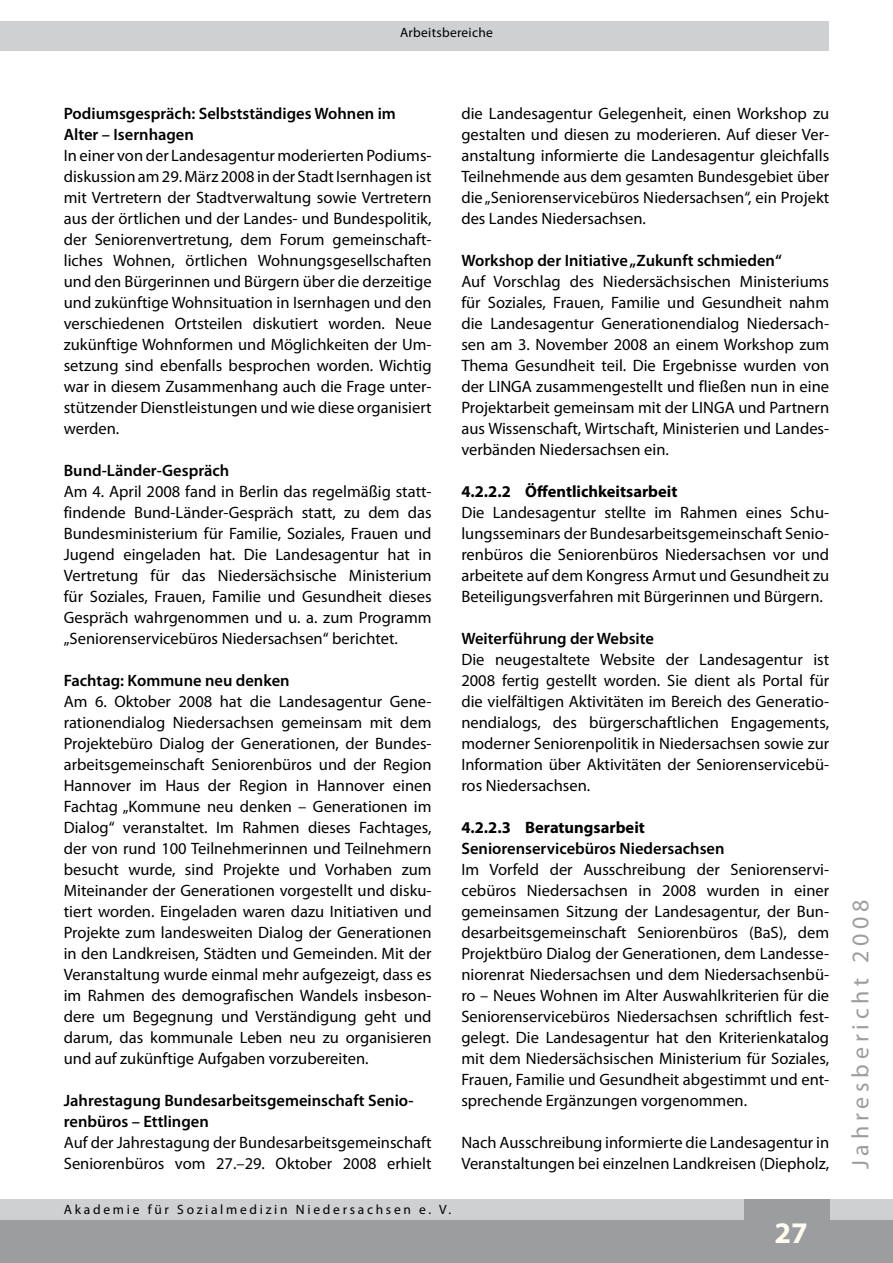
<style>
.page{position:relative;width:893px;height:1263px;background:#fff}
.page>*{position:absolute;margin:0;border:0;box-sizing:border-box;transform-origin:0 0}
.t1{font:700 30px "Myriad Pro";color:#fffdef}
.t2{font:24px "Myriad Pro";letter-spacing:.2em;color:#9c9d9f}
.t3{font:16.5px/21px "Myriad Pro";color:#000;text-align:justify}
.t4{font:600 16.5px/21px "Myriad Pro";color:#000}
.t5{font:700 16.5px "Myriad Pro";color:#000}
.t6{font:13.5px "Myriad Pro";letter-spacing:.2em;color:#000}
.t7{font:13.5px "Myriad Pro";letter-spacing:.02em;color:#000}
</style>
<div class="page">
<div style="left:0;top:1199px;width:893px;height:64px;background:#cfd0d1"></div>
<div style="left:0;top:1220px;width:893px;height:43px;background:#9c9d9f"></div>
<div style="left:744px;top:1199px;width:85px;height:64px;background:#9c9d9f"></div>
<div style="left:0;top:21px;width:829px;height:30px;background:#cfd0d1"></div>
<p class="t7" style="left:400px;top:24px;width:94px">Arbeitsbereiche</p>
<p class="t4" style="left:64px;top:102px;width:334px">Podiumsgespräch: Selbstständiges Wohnen im<br>Alter – Isernhagen</p>
<p class="t3" style="left:64px;top:144px;width:369px">In einer von der Landesagentur moderierten Podiums&shy;diskussion am 29. März 2008 in der Stadt Isernhagen ist mit Vertretern der Stadtverwaltung sowie Vertretern aus der örtlichen und der Landes- und Bundespolitik, der Seniorenvertretung, dem Forum gemeinschaft&shy;liches Wohnen, örtlichen Wohnungsgesellschaften und den Bürgerinnen und Bürgern über die derzeitige und zukünftige Wohnsituation in Isernhagen und den verschiedenen Ortsteilen diskutiert worden. Neue zukünftige Wohnformen und Möglichkeiten der Um&shy;setzung sind ebenfalls besprochen worden. Wichtig war in diesem Zusammenhang auch die Frage unter&shy;stützender Dienstleistungen und wie diese organisiert werden.</p>
<p class="t4" style="left:64px;top:459px;width:167px">Bund-Länder-Gespräch</p>
<p class="t3" style="left:64px;top:480px;width:369px">Am 4. April 2008 fand in Berlin das regelmäßig statt&shy;findende Bund-Länder-Gespräch statt, zu dem das Bundesministerium für Familie, Soziales, Frauen und Jugend eingeladen hat. Die Landesagentur hat in Vertretung für das Niedersächsische Ministerium für Soziales, Frauen, Familie und Gesundheit dieses Gespräch wahrgenommen und u. a. zum Programm „Seniorenservicebüros Niedersachsen“ berichtet.</p>
<p class="t4" style="left:64px;top:669px;width:227px">Fachtag: Kommune neu denken</p>
<p class="t3" style="left:64px;top:690px;width:369px">Am 6. Oktober 2008 hat die Landesagentur Gene&shy;rationendialog Niedersachsen gemeinsam mit dem Projektebüro Dialog der Generationen, der Bundes&shy;arbeitsgemeinschaft Seniorenbüros und der Region Hannover im Haus der Region in Hannover einen Fachtag „Kommune neu denken – Generationen im Dialog“ veranstaltet. Im Rahmen dieses Fachtages, der von rund 100 Teilnehmerinnen und Teilnehmern besucht wurde, sind Projekte und Vorhaben zum Miteinander der Generationen vorgestellt und disku&shy;tiert worden. Eingeladen waren dazu Initiativen und Projekte zum landesweiten Dialog der Generationen in den Landkreisen, Städten und Gemeinden. Mit der Veranstaltung wurde einmal mehr aufgezeigt, dass es im Rahmen des demografischen Wandels insbeson&shy;dere um Begegnung und Verständigung geht und darum, das kommunale Leben neu zu organisieren und auf zukünftige Aufgaben vorzubereiten.</p>
<p class="t4" style="left:64px;top:1089px;width:351px">Jahrestagung Bundesarbeitsgemeinschaft Senio&shy;renbüros – Ettlingen</p>
<p class="t3" style="left:64px;top:1131px;width:369px">Auf der Jahrestagung der Bundesarbeitsgemeinschaft<br>Seniorenbüros vom 27.–29. Oktober 2008 erhielt</p>
<p class="t3" style="left:461px;top:102px;width:369px">die Landesagentur Gelegenheit, einen Workshop zu gestalten und diesen zu moderieren. Auf dieser Ver&shy;anstaltung informierte die Landesagentur gleichfalls Teilnehmende aus dem gesamten Bundesgebiet über die „Seniorenservicebüros Niedersachsen“, ein Projekt des Landes Niedersachsen.</p>
<p class="t4" style="left:461px;top:249px;width:322px">Workshop der Initiative „Zukunft schmieden“</p>
<p class="t3" style="left:461px;top:270px;width:369px">Auf Vorschlag des Niedersächsischen Ministeriums für Soziales, Frauen, Familie und Gesundheit nahm die Landesagentur Generationendialog Niedersach&shy;sen am 3. November 2008 an einem Workshop zum Thema Gesundheit teil. Die Ergebnisse wurden von der LINGA zusammengestellt und fließen nun in eine Projektarbeit gemeinsam mit der LINGA und Partnern aus Wissenschaft, Wirtschaft, Ministerien und Landes&shy;verbänden Niedersachsen ein.</p>
<p class="t5" style="left:461px;top:480px;width:218px">4.2.2.2 Öffentlichkeitsarbeit</p>
<p class="t3" style="left:461px;top:501px;width:369px">Die Landesagentur stellte im Rahmen eines Schu&shy;lungsseminars der Bundesarbeitsgemeinschaft Senio&shy;renbüros die Seniorenbüros Niedersachsen vor und arbeitete auf dem Kongress Armut und Gesundheit zu Beteiligungsverfahren mit Bürgerinnen und Bürgern.</p>
<p class="t4" style="left:461px;top:627px;width:194px">Weiterführung der Website</p>
<p class="t3" style="left:461px;top:648px;width:369px">Die neugestaltete Website der Landesagentur ist 2008 fertig gestellt worden. Sie dient als Portal für die vielfältigen Aktivitäten im Bereich des Generatio&shy;nendialogs, des bürgerschaftlichen Engagements, moderner Seniorenpolitik in Niedersachsen sowie zur Information über Aktivitäten der Seniorenservicebü&shy;ros Niedersachsen.</p>
<p class="t5" style="left:461px;top:816px;width:185px">4.2.2.3 Beratungsarbeit</p>
<p class="t4" style="left:461px;top:837px;width:265px">Seniorenservicebüros Niedersachsen</p>
<p class="t3" style="left:461px;top:858px;width:369px">Im Vorfeld der Ausschreibung der Seniorenservi&shy;cebüros Niedersachsen in 2008 wurden in einer gemeinsamen Sitzung der Landesagentur, der Bun&shy;desarbeitsgemeinschaft Seniorenbüros (BaS), dem Projektbüro Dialog der Generationen, dem Landesse&shy;niorenrat Niedersachsen und dem Niedersachsenbü&shy;ro – Neues Wohnen im Alter Auswahlkriterien für die Seniorenservicebüros Niedersachsen schriftlich fest&shy;gelegt. Die Landesagentur hat den Kriterienkatalog mit dem Niedersächsischen Ministerium für Soziales, Frauen, Familie und Gesundheit abgestimmt und ent&shy;sprechende Ergänzungen vorgenommen.</p>
<p class="t3" style="left:461px;top:1131px;width:369px">Nach Ausschreibung informierte die Landesagentur in<br>Veranstaltungen bei einzelnen Landkreisen (Diepholz,</p>
<p class="t6" style="left:64px;top:1201px;width:389px">Akademie für Sozialmedizin Niedersachsen e. V.</p>
<h1 class="t1" style="left:775px;top:1213px;width:35px">27</h1>
<h2 class="t2" style="left:846px;top:1169px;width:271px;rotate:-90deg">Jahresbericht 2008</h2>
</div>
